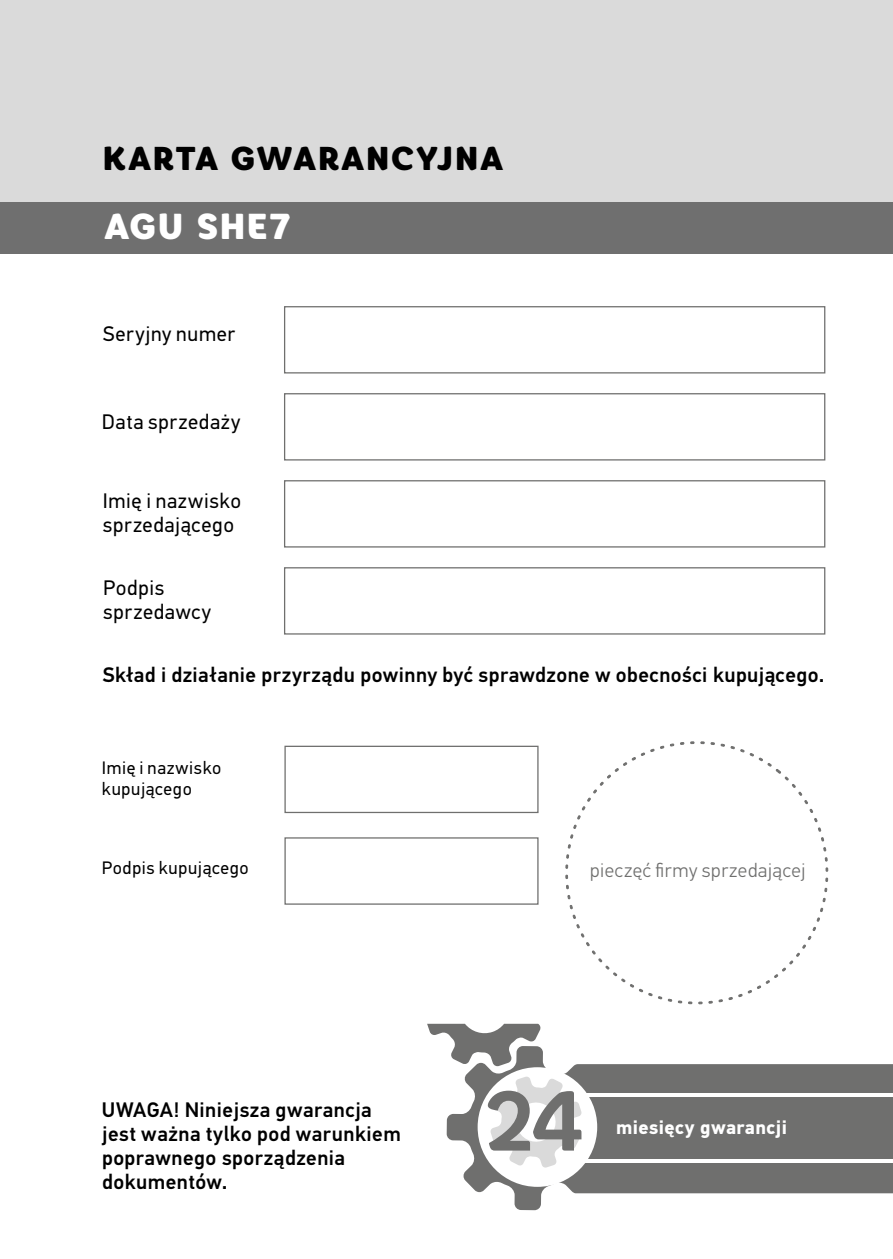
<style>
.page{position:relative;width:893px;height:1259px;background:#fff}
.page>*{position:absolute;margin:0;border:0;box-sizing:border-box;transform-origin:0 0}
.t1{font:700 84px "Core Rhino";color:#6f6f6e}
.t2{font:900 36px "Core Rhino";letter-spacing:.02em;color:#fff}
.t3{font:900 33px "Core Rhino";letter-spacing:.04em;color:#000}
.t4{font:500 21px/24px "PF Din Text Pro";letter-spacing:.02em;color:#000}
.t5{font:21px/24px "PF Din Text Pro";letter-spacing:.03em;color:#000}
.t6{font:300 19.5px "PF Din Text Pro";letter-spacing:.025em;color:#6f6f6e}
.t7{font:700 19.5px "PF Din Text Pro";letter-spacing:.02em;color:#fff}
.t8{font:18px/21px "PF Din Text Pro";letter-spacing:.035em;color:#000}
</style>
<div class="page">
<div style="left:0;top:0;width:893px;height:221px;background:#dadada"></div>
<div style="left:0;top:203px;width:893px;height:51px;background:#6f6f6f"></div>
<svg style="left:284px;top:306px;width:542px;height:599px"></svg>
<svg style="left:565px;top:739px;width:263px;height:265px"></svg>
<svg style="left:447px;top:1048px;width:446px;height:162px;fill:#6f6f6e"></svg>
<svg style="left:427px;top:1023px;width:114px;height:43px"></svg>
<hr style="left:562px;top:1093px;width:331px;height:3px;background:#fff">
<hr style="left:562px;top:1159px;width:331px;height:3px;background:#fff">
<div style="left:478px;top:1067px;width:119px;height:119px;background:#fff;border-radius:50%"></div>
<svg style="left:490px;top:1076px;width:92px;height:92px"></svg>
<h3 class="t3" style="left:103px;top:137px;width:402px">KARTA GWARANCYJNA</h3>
<h2 class="t2" style="left:104px;top:204px;width:190px">AGU SHE7</h2>
<p class="t5" style="left:103px;top:322px;width:133px">Seryjny numer</p>
<p class="t5" style="left:102px;top:410px;width:140px">Data sprzedaży</p>
<p class="t5" style="left:103px;top:489px;width:140px">Imię i nazwisko sprzedającego</p>
<p class="t5" style="left:103px;top:576px;width:109px">Podpis sprzedawcy</p>
<p class="t4" style="left:103px;top:663px;width:723px">Skład i działanie przyrządu powinny być sprawdzone w obecności kupującego.</p>
<p class="t8" style="left:102px;top:757px;width:121px">Imię i nazwisko kupującego</p>
<p class="t8" style="left:102px;top:857px;width:148px">Podpis kupującego</p>
<p class="t4" style="left:102px;top:1098px;width:300px">UWAGA! Niniejsza gwarancja jest ważna tylko pod warunkiem poprawnego sporządzenia dokumentów.</p>
<p class="t6" style="left:590px;top:859px;width:217px">pieczęć firmy sprzedającej</p>
<h1 class="t1" style="left:481px;top:1066px;width:105px">24</h1>
<p class="t7" style="left:616px;top:1115px;width:172px">miesięcy gwarancji</p>
</div>
